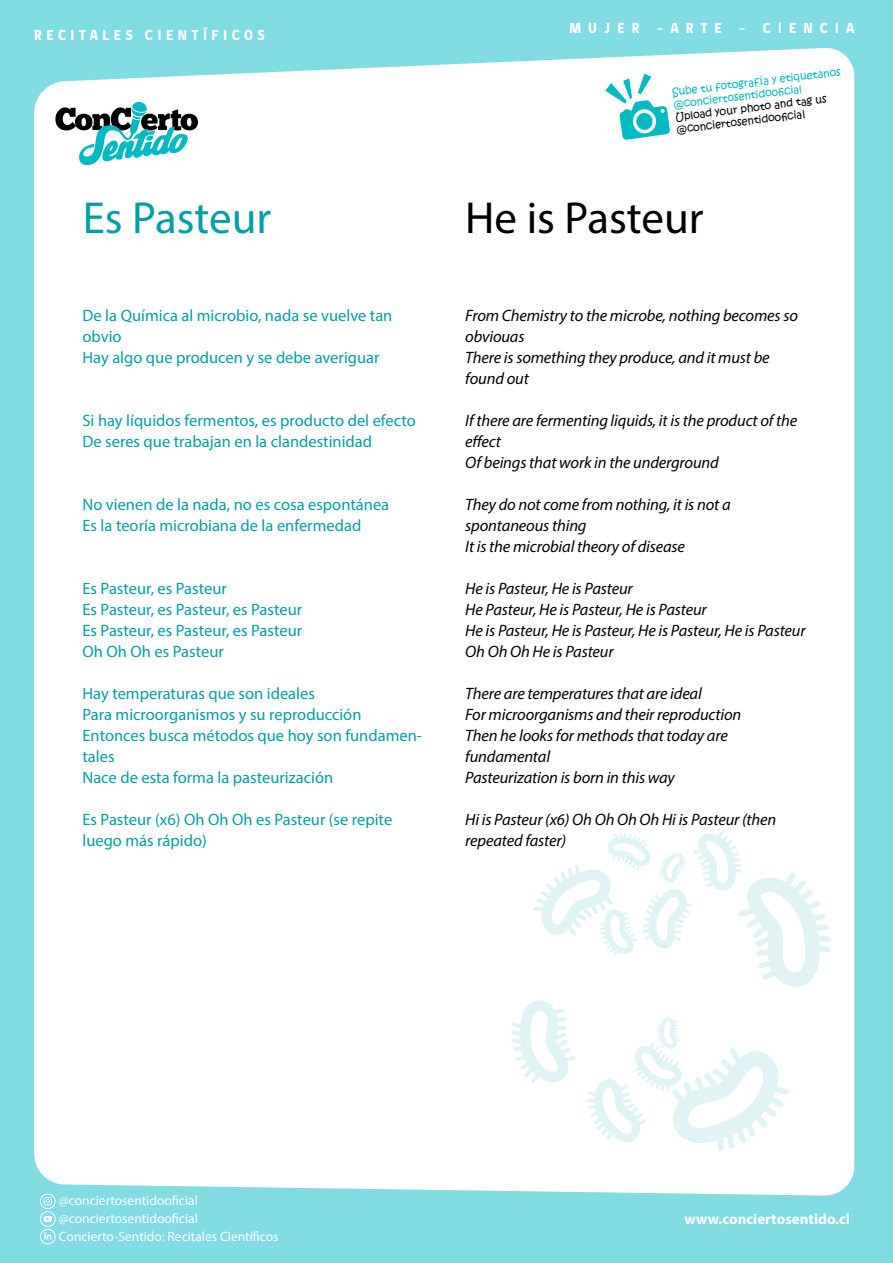
<style>
.page{position:relative;width:893px;height:1263px;background:#81dce1}
.page>*{position:absolute;margin:0;border:0;box-sizing:border-box;transform-origin:0 0}
.texto{font:45px "Myriad Pro";color:#000}
.texto-2{font:45px "Myriad Pro";color:#009fa8}
.texto_ingles{font:italic 16.5px/21px "Myriad Pro";letter-spacing:-.01em;color:#000}
.texto-3{font:16.5px/21px "Myriad Pro";color:#009fa8}
.t1{font:700 15px "Myriad Pro";color:#fff}
.t2{font:800 15px "gob CL";letter-spacing:.33em;color:#fff;scale:.9 1}
.t3{font:800 15px "gob CL";letter-spacing:.52em;color:#fff;scale:.9 1}
.t4{font:13.5px/18px "Myriad Pro";color:#fff}
.t5{font:10.5px/12.6px "Kristen ITC";color:#03bac4}
.t6{font:10.5px/12.6px "Kristen ITC";color:#000}
</style>
<div class="page">
<div style="left:34px;top:48px;width:820px;height:1148px;background:#fff"></div>
<svg style="left:534px;top:831px;width:297px;height:156px;background:#f7fbfc"></svg>
<svg style="left:587px;top:1017px;width:202px;height:134px;background:#f5fbfb"></svg>
<svg style="left:511px;top:999px;width:65px;height:85px;background:#f1f9fa"></svg>
<svg style="left:40px;top:1193px;width:16px;height:51px"></svg>
<svg style="left:55px;top:101px;width:143px;height:65px;background:#97c2c4"></svg>
<svg style="left:605px;top:74px;width:65px;height:66px;background:#a1e5e8"></svg>
<p class="t2" style="left:34px;top:25px;width:258px">RECITALES CIENTÍFICOS</p>
<p class="t3" style="left:569px;top:18px;width:318px">MUJER -ARTE - CIENCIA</p>
<p class="t5" style="left:671px;top:86px;width:171px;rotate:-7deg">Sube tu fotografía y etiquetanos @conciertosentidoofi cial</p>
<p class="t6" style="left:674px;top:111px;width:154px;rotate:-7deg">Upload your photo and tag us @conciertosentidoofi cial</p>
<p class="texto-2" style="left:83px;top:190px;width:190px">Es Pasteur</p>
<p class="texto" style="left:465px;top:190px;width:240px">He is Pasteur</p>
<p class="texto-3" style="left:82px;top:304px;width:311px">De la Química al microbio, nada se vuelve tan obvio</p>
<p class="texto-3" style="left:82px;top:346px;width:299px">Hay algo que producen y se debe averiguar</p>
<p class="texto-3" style="left:82px;top:409px;width:335px">Si hay líquidos fermentos, es producto del efecto</p>
<p class="texto-3" style="left:82px;top:430px;width:291px">De seres que trabajan en la clandestinidad</p>
<p class="texto-3" style="left:82px;top:493px;width:308px">No vienen de la nada, no es cosa espontánea</p>
<p class="texto-3" style="left:82px;top:514px;width:280px">Es la teoría microbiana de la enfermedad</p>
<p class="texto-3" style="left:82px;top:577px;width:146px">Es Pasteur, es Pasteur</p>
<p class="texto-3" style="left:82px;top:598px;width:221px">Es Pasteur, es Pasteur, es Pasteur</p>
<p class="texto-3" style="left:82px;top:619px;width:221px">Es Pasteur, es Pasteur, es Pasteur</p>
<p class="texto-3" style="left:82px;top:640px;width:143px">Oh Oh Oh es Pasteur</p>
<p class="texto-3" style="left:82px;top:682px;width:234px">Hay temperaturas que son ideales</p>
<p class="texto-3" style="left:82px;top:703px;width:280px">Para microorganismos y su reproducción</p>
<p class="texto-3" style="left:82px;top:724px;width:341px">Entonces busca métodos que hoy son fundamen&shy;tales</p>
<p class="texto-3" style="left:82px;top:766px;width:252px">Nace de esta forma la pasteurización</p>
<p class="texto-3" style="left:82px;top:808px;width:311px">Es Pasteur (x6) Oh Oh Oh es Pasteur (se repite luego más rápido)</p>
<p class="texto_ingles" style="left:465px;top:304px;width:334px">From Chemistry to the microbe, nothing becomes so obviouas</p>
<p class="texto_ingles" style="left:465px;top:346px;width:306px">There is something they produce, and it must be found out</p>
<p class="texto_ingles" style="left:465px;top:409px;width:334px">If there are fermenting liquids, it is the product of the effect</p>
<p class="texto_ingles" style="left:465px;top:451px;width:255px">Of beings that work in the underground</p>
<p class="texto_ingles" style="left:465px;top:493px;width:267px">They do not come from nothing, it is not a spontaneous thing</p>
<p class="texto_ingles" style="left:465px;top:535px;width:221px">It is the microbial theory of disease</p>
<p class="texto_ingles" style="left:465px;top:577px;width:169px">He is Pasteur, He is Pasteur</p>
<p class="texto_ingles" style="left:465px;top:598px;width:243px">He Pasteur, He is Pasteur, He is Pasteur</p>
<p class="texto_ingles" style="left:465px;top:619px;width:342px">He is Pasteur, He is Pasteur, He is Pasteur, He is Pasteur</p>
<p class="texto_ingles" style="left:465px;top:640px;width:150px">Oh Oh Oh He is Pasteur</p>
<p class="texto_ingles" style="left:465px;top:682px;width:238px">There are temperatures that are ideal</p>
<p class="texto_ingles" style="left:465px;top:703px;width:278px">For microorganisms and their reproduction</p>
<p class="texto_ingles" style="left:465px;top:724px;width:264px">Then he looks for methods that today are fundamental</p>
<p class="texto_ingles" style="left:465px;top:766px;width:211px">Pasteurization is born in this way</p>
<p class="texto_ingles" style="left:465px;top:808px;width:313px">Hi is Pasteur (x6) Oh Oh Oh Oh Hi is Pasteur (then repeated faster)</p>
<p class="t4" style="left:59px;top:1191px;width:221px">@conciertosentidooficial @conciertosentidooficial<br>Concierto-Sentido: Recitales Científicos</p>
<p class="t1" style="left:684px;top:1209px;width:167px">www.conciertosentido.cl</p>
</div>
